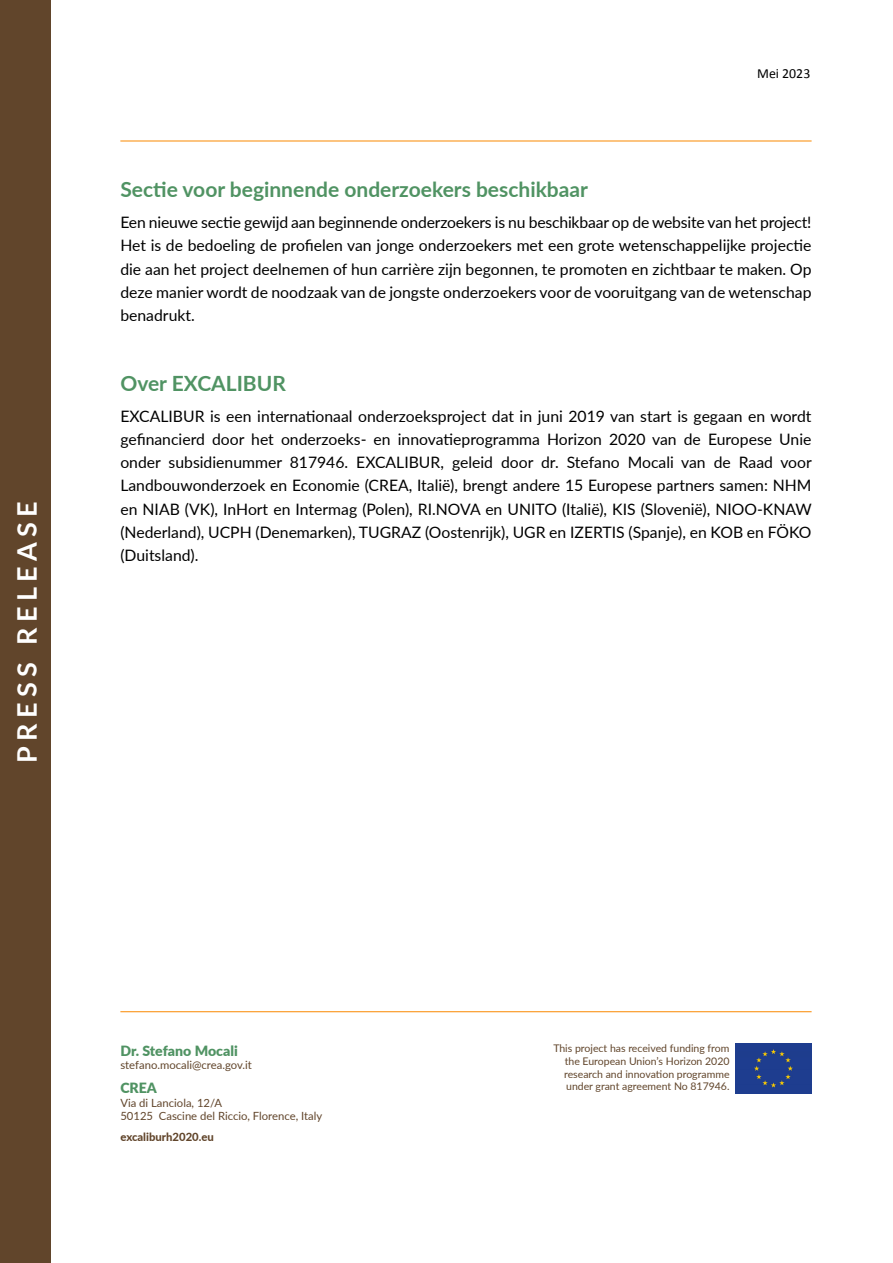
<style>
.page{position:relative;width:893px;height:1263px;background:#fff}
.page>*{position:absolute;margin:0;border:0;box-sizing:border-box;transform-origin:0 0}
.t1{font:700 27px "Lato";letter-spacing:.2em;color:#fff}
.t2{font:700 21px "Lato";color:#509363}
.t3{font:15.75px/23.2px "Lato";color:#000;text-align:justify}
.t4{font:900 14.1px "Lato";color:#509363}
.t5{font:13.95px "Calibri";color:#000}
.t6{font:11.25px/13.5px "Lato";color:#61452b}
.t7{font:800 11.25px "Lato";color:#61452b}
.t8{font:10.5px/12.6px "Lato";color:#61452b;text-align:justify}
</style>
<div class="page">
<div style="left:0;top:0;width:50px;height:1263px;background:#61452b"></div>
<div style="left:736px;top:1043px;width:76px;height:51px;background:#1e3d8f"></div>
<hr style="left:120px;top:1011px;width:692px;height:1px;background:#fa8900">
<hr style="left:120px;top:141px;width:692px;height:1px;background:#fa8900">
<h1 class="t1" style="left:7px;top:763px;width:264px;rotate:-90deg">PRESS RELEASE</h1>
<p class="t5" style="left:757px;top:64px;width:55px">Mei 2023</p>
<h2 class="t2" style="left:120px;top:174px;width:469px">Sectie voor beginnende onderzoekers beschikbaar</h2>
<p class="t3" style="left:120px;top:210px;width:693px">Een nieuwe sectie gewijd aan beginnende onderzoekers is nu beschikbaar op de website van het project!<br>Het is de bedoeling de profielen van jonge onderzoekers met een grote wetenschappelijke projectie die aan het project deelnemen of hun carrière zijn begonnen, te promoten en zichtbaar te maken. Op deze manier wordt de noodzaak van de jongste onderzoekers voor de vooruitgang van de wetenschap benadrukt.</p>
<h2 class="t2" style="left:120px;top:368px;width:167px">Over EXCALIBUR</h2>
<p class="t3" style="left:120px;top:404px;width:693px">EXCALIBUR is een internationaal onderzoeksproject dat in juni 2019 van start is gegaan en wordt gefinancierd door het onderzoeks- en innovatieprogramma Horizon 2020 van de Europese Unie onder subsidienummer 817946. EXCALIBUR, geleid door dr. Stefano Mocali van de Raad voor Landbouwonderzoek en Economie (CREA, Italië), brengt andere 15 Europese partners samen: NHM en NIAB (VK), InHort en Intermag (Polen), RI.NOVA en UNITO (Italië), KIS (Slovenië), NIOO-KNAW (Nederland), UCPH (Denemarken), TUGRAZ (Oostenrijk), UGR en IZERTIS (Spanje), en KOB en FÖKO (Duitsland).</p>
<p class="t4" style="left:120px;top:1040px;width:119px">Dr. Stefano Mocali</p>
<p class="t6" style="left:120px;top:1058px;width:133px">stefano.mocali@crea.gov.it</p>
<p class="t4" style="left:120px;top:1077px;width:38px">CREA</p>
<p class="t6" style="left:120px;top:1095px;width:203px">Via di Lanciola, 12/A<br>50125 Cascine del Riccio, Florence, Italy</p>
<p class="t7" style="left:120px;top:1128px;width:95px">excaliburh2020.eu</p>
<p class="t8" style="left:564px;top:1042px;width:167px;text-indent:-11px">This project has received funding from the European Union’s Horizon 2020 research and innovation programme under grant agreement No 817946.</p>
</div>
